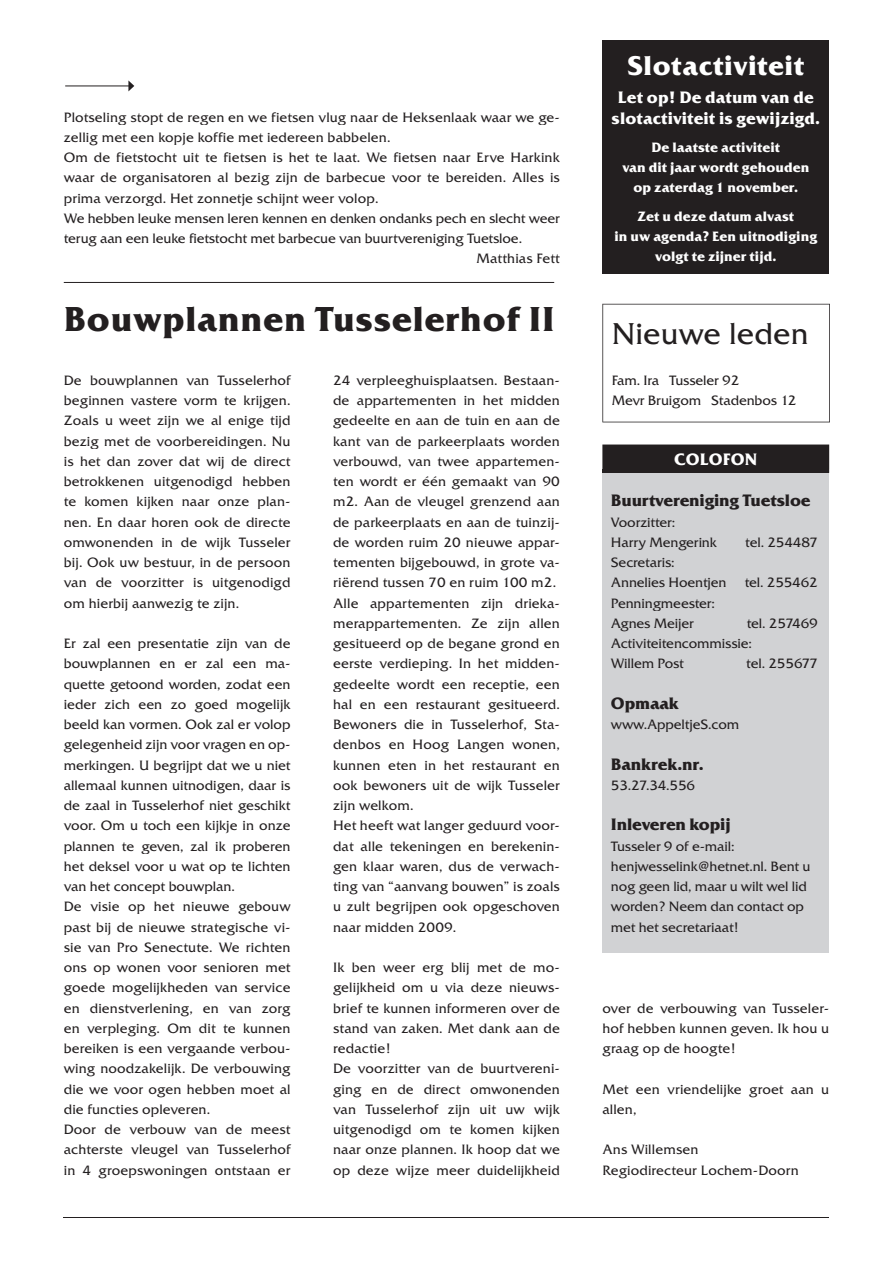
<style>
.page{position:relative;width:893px;height:1263px;background:#fff}
.page>*{position:absolute;margin:0;border:0;box-sizing:border-box;transform-origin:0 0}
.t1{font:700 34.5px "Friz Qua";letter-spacing:.025em;color:#231f20}
.t2{font:30px "Friz Qua";letter-spacing:.005em;color:#231f20}
.t3{font:700 27px "Friz Qua";letter-spacing:.025em;color:#fff}
.t4{font:700 16.5px "Friz Qua";letter-spacing:-.005em;color:#231f20}
.t5{font:700 16.5px/20.2px "Friz Qua";letter-spacing:.01em;color:#fff;text-align:center}
.t6{font:13.5px/20.2px "Friz Qua";letter-spacing:.01em;color:#231f20}
.t7{font:13.5px/20.2px "Friz Qua";letter-spacing:-.01em;color:#231f20}
.t8{font:700 13.5px/20.2px "Friz Qua";letter-spacing:.01em;color:#fff;text-align:center}
</style>
<div class="page">
<hr style="left:64px;top:1217px;width:765px;height:1px;background:#231f20">
<div style="left:602px;top:469px;width:227px;height:483px;background:#d1d2d4"></div>
<div style="left:602px;top:444px;width:227px;height:25px;background:#231f20"></div>
<hr style="left:602px;top:469px;width:227px;height:4px;background:#231f20">
<div style="left:602px;top:41px;width:227px;height:233px;background:#231f20"></div>
<svg style="left:602px;top:304px;width:228px;height:118px"></svg>
<hr style="left:65px;top:86px;width:64px;height:1px;background:#231f20">
<svg style="left:128px;top:80px;width:6px;height:11px"></svg>
<hr style="left:64px;top:282px;width:490px;height:1px;background:#231f20">
<p class="t6" style="left:64px;top:107px;width:498px">Plotseling stopt de regen en we fietsen vlug naar de Heksenlaak waar we ge-</p>
<p class="t6" style="left:64px;top:127px;width:328px">zellig met een kopje koffie met iedereen babbelen.</p>
<p class="t6" style="left:64px;top:147px;width:498px">Om de fietstocht uit te fietsen is het te laat. We fietsen naar Erve Harkink</p>
<p class="t6" style="left:64px;top:167px;width:498px">waar de organisatoren al bezig zijn de barbecue voor te bereiden. Alles is</p>
<p class="t6" style="left:64px;top:188px;width:316px">prima verzorgd. Het zonnetje schijnt weer volop.</p>
<p class="t7" style="left:64px;top:208px;width:498px">We hebben leuke mensen leren kennen en denken ondanks pech en slecht weer</p>
<p class="t7" style="left:64px;top:228px;width:460px">terug aan een leuke fietstocht met barbecue van buurtvereniging Tuetsloe.</p>
<p class="t6" style="left:476px;top:248px;width:85px">Matthias Fett</p>
<h1 class="t1" style="left:64px;top:298px;width:492px">Bouwplannen Tusselerhof II</h1>
<p class="t6" style="left:64px;top:370px;width:228px;text-align:justify">De bouwplannen van Tusselerhof beginnen vastere vorm te krijgen.<br>Zoals u weet zijn we al enige tijd bezig met de voorbereidingen. Nu is het dan zover dat wij de direct betrokkenen uitgenodigd hebben te komen kijken naar onze plan&shy;nen. En daar horen ook de directe omwonenden in de wijk Tusseler bij. Ook uw bestuur, in de persoon van de voorzitter is uitgenodigd om hierbij aanwezig te zijn.</p>
<p class="t6" style="left:64px;top:633px;width:228px">Er zal een presentatie zijn van de bouwplannen en er zal een ma&shy;quette getoond worden, zodat een ieder zich een zo goed mogelijk beeld kan vormen. Ook zal er volop gelegenheid zijn voor vragen en op&shy;merkingen. U begrijpt dat we u niet allemaal kunnen uitnodigen, daar is de zaal in Tusselerhof niet geschikt voor. Om u toch een kijkje in onze plannen te geven, zal ik proberen het deksel voor u wat op te lichten van het concept bouwplan.<br>De visie op het nieuwe gebouw past bij de nieuwe strategische vi&shy;sie van Pro Senectute. We richten ons op wonen voor senioren met goede mogelijkheden van service en dienstverlening, en van zorg en verpleging. Om dit te kunnen bereiken is een vergaande verbou&shy;wing noodzakelijk. De verbouwing die we voor ogen hebben moet al die functies opleveren.<br>Door de verbouw van de meest achterste vleugel van Tusselerhof in 4 groepswoningen ontstaan er</p>
<p class="t6" style="left:333px;top:370px;width:228px">24 verpleeghuisplaatsen. Bestaan&shy;de appartementen in het midden gedeelte en aan de tuin en aan de kant van de parkeerplaats worden verbouwd, van twee appartemen&shy;ten wordt er één gemaakt van 90 m2. Aan de vleugel grenzend aan de parkeerplaats en aan de tuinzij&shy;de worden ruim 20 nieuwe appar&shy;tementen bijgebouwd, in grote va&shy;riërend tussen 70 en ruim 100 m2.<br>Alle appartementen zijn drieka&shy;merappartementen. Ze zijn allen gesitueerd op de begane grond en eerste verdieping. In het midden&shy;gedeelte wordt een receptie, een hal en een restaurant gesitueerd.<br>Bewoners die in Tusselerhof, Sta&shy;denbos en Hoog Langen wonen, kunnen eten in het restaurant en ook bewoners uit de wijk Tusseler zijn welkom.<br>Het heeft wat langer geduurd voor&shy;dat alle tekeningen en berekenin&shy;gen klaar waren, dus de verwach&shy;ting van “aanvang bouwen” is zoals u zult begrijpen ook opgeschoven naar midden 2009.</p>
<p class="t6" style="left:333px;top:957px;width:228px">Ik ben weer erg blij met de mo&shy;gelijkheid om u via deze nieuws&shy;brief te kunnen informeren over de stand van zaken. Met dank aan de redactie!<br>De voorzitter van de buurtvereni&shy;ging en de direct omwonenden van Tusselerhof zijn uit uw wijk uitgenodigd om te komen kijken naar onze plannen. Ik hoop dat we op deze wijze meer duidelijkheid</p>
<h3 class="t3" style="left:627px;top:49px;width:178px">Slotactiviteit</h3>
<p class="t5" style="left:612px;top:87px;width:210px">Let op! De datum van de slotactiviteit is gewijzigd.</p>
<p class="t8" style="left:622px;top:137px;width:188px">De laatste activiteit<br>van dit jaar wordt gehouden op zaterdag 1 november.</p>
<p class="t8" style="left:614px;top:206px;width:204px">Zet u deze datum alvast<br>in uw agenda? Een uitnodiging volgt te zijner tijd.</p>
<h2 class="t2" style="left:612px;top:315px;width:198px">Nieuwe leden</h2>
<p class="t7" style="left:612px;top:370px;width:186px">Fam. Ira Tusseler 92<br>Mevr Bruigom Stadenbos 12</p>
<p class="t5" style="left:674px;top:449px;width:85px">COLOFON</p>
<p class="t4" style="left:611px;top:490px;width:201px">Buurtvereniging Tuetsloe</p>
<p class="t7" style="left:611px;top:512px;width:108px">Voorzitter:<br>Harry Mengerink</p>
<p class="t7" style="left:745px;top:532px;width:74px">tel. 254487</p>
<p class="t7" style="left:611px;top:552px;width:117px">Secretaris:<br>Annelies Hoentjen</p>
<p class="t7" style="left:745px;top:572px;width:75px">tel. 255462</p>
<p class="t7" style="left:611px;top:593px;width:106px">Penningmeester:<br>Agnes Meijer</p>
<p class="t7" style="left:611px;top:613px;width:208px;text-indent:136px">tel. 257469<br>Activiteitencommissie:<br>Willem Post</p>
<p class="t7" style="left:746px;top:653px;width:73px">tel. 255677</p>
<p class="t4" style="left:611px;top:693px;width:69px">Opmaak</p>
<p class="t7" style="left:611px;top:714px;width:130px">www.AppeltjeS.com</p>
<p class="t4" style="left:611px;top:754px;width:94px">Bankrek.nr.</p>
<p class="t6" style="left:611px;top:775px;width:86px">53.27.34.556</p>
<p class="t4" style="left:611px;top:814px;width:121px">Inleveren kopij</p>
<p class="t7" style="left:611px;top:836px;width:201px">Tusseler 9 of e-mail: henjwesselink@hetnet.nl. Bent u nog geen lid, maar u wilt wel lid worden? Neem dan contact op met het secretariaat!</p>
<p class="t6" style="left:602px;top:998px;width:228px;text-align:justify">over de verbouwing van Tusseler&shy;hof hebben kunnen geven. Ik hou u graag op de hoogte!</p>
<p class="t6" style="left:602px;top:1079px;width:228px">Met een vriendelijke groet aan u allen,</p>
<p class="t6" style="left:602px;top:1139px;width:198px">Ans Willemsen<br>Regiodirecteur Lochem-Doorn</p>
</div>
